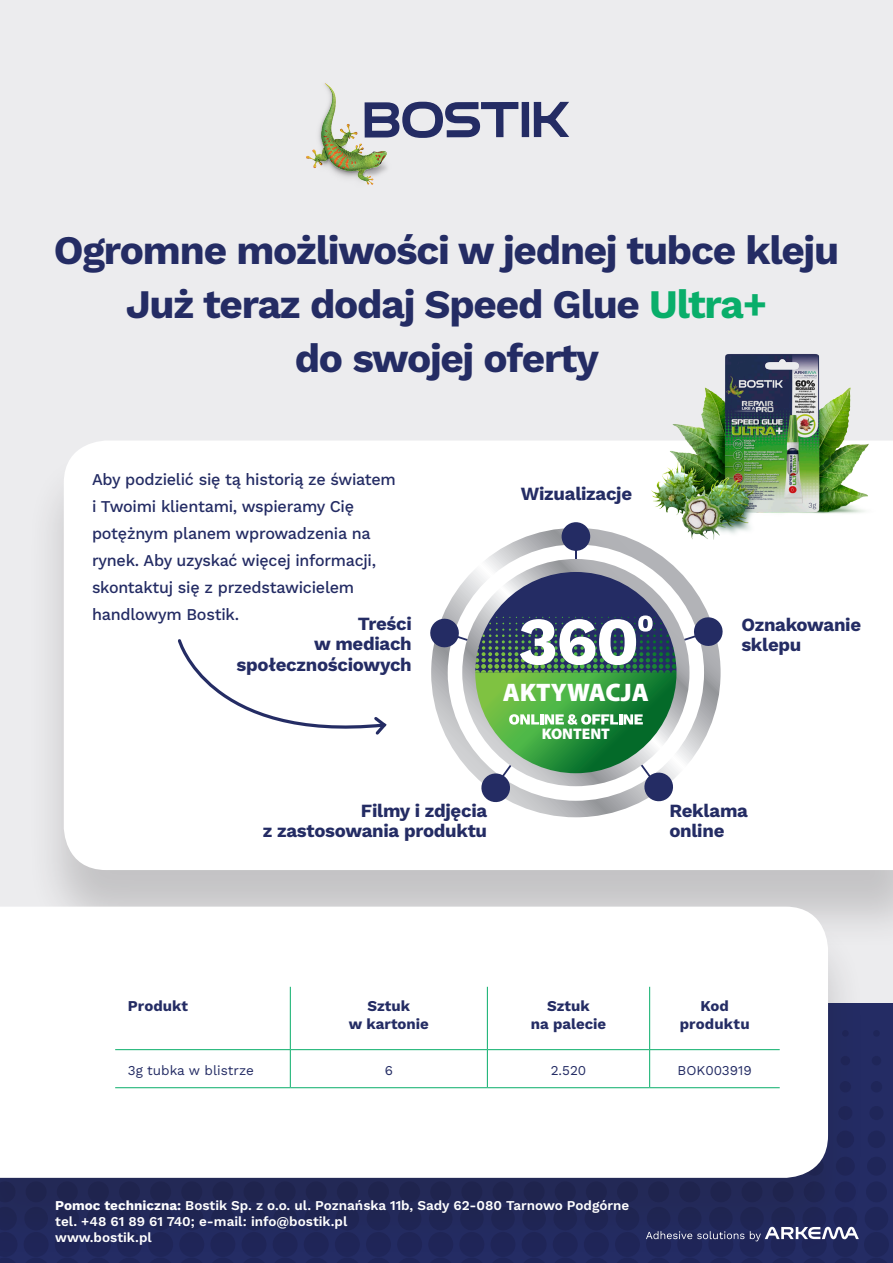
<style>
.page{position:relative;width:893px;height:1263px;background:#ececee}
.page>*{position:absolute;margin:0;border:0;box-sizing:border-box;transform-origin:0 0}
.t1{font:700 40.5px/54px "Work Sans";letter-spacing:-.03em;color:#242c64;text-align:center}
.t2{font:900 25.5px "Myriad Pro";color:#fff}
.t3{font:700 18.6px/20.2px "Work Sans";letter-spacing:-.015em;color:#242c64}
.t4{font:500 16.5px/27px "Work Sans";letter-spacing:-.015em;color:#242c64}
.t5{font:900 15.45px "Myriad Pro";color:#fff}
.t6{font:700 15px/18px "Work Sans";color:#242c64;text-align:center}
.t7{font:600 13.5px/16.2px "Work Sans";color:#fff}
.t8{font:13.5px "Work Sans";color:#242c64}
.s1{color:#09ae6a}
.s2{font-weight:700}
</style>
<div class="page">
<div style="left:873px;top:1030px;width:7px;height:7px;background:#1f2659;border-radius:50%"></div>
<div style="left:867px;top:1157px;width:19px;height:18px;background:#1f2659;border-radius:50%"></div>
<div style="left:868px;top:1130px;width:17px;height:18px;background:#1f2659;border-radius:50%"></div>
<div style="left:869px;top:1106px;width:14px;height:14px;background:#1f2659;border-radius:50%"></div>
<div style="left:871px;top:1081px;width:11px;height:11px;background:#1f2659;border-radius:50%"></div>
<div style="left:872px;top:1056px;width:9px;height:9px;background:#1f2659;border-radius:50%"></div>
<div style="left:26px;top:445px;width:867px;height:505px;background:#231f20;opacity:.2"></div>
<div style="left:64px;top:441px;width:829px;height:429px;background:#fff"></div>
<div style="left:0;top:911px;width:866px;height:347px;background:#231f20;opacity:.2"></div>
<div style="left:0;top:907px;width:828px;height:271px;background:#fff"></div>
<hr style="left:290px;top:987px;width:1px;height:62px;background:#09ae6a">
<hr style="left:487px;top:987px;width:1px;height:62px;background:#09ae6a">
<hr style="left:649px;top:987px;width:1px;height:62px;background:#09ae6a">
<hr style="left:115px;top:1049px;width:175px;height:1px;background:#09ae6a">
<hr style="left:290px;top:1049px;width:197px;height:1px;background:#09ae6a">
<hr style="left:290px;top:1050px;width:1px;height:37px;background:#09ae6a">
<hr style="left:487px;top:1049px;width:163px;height:1px;background:#09ae6a">
<hr style="left:487px;top:1050px;width:1px;height:37px;background:#09ae6a">
<hr style="left:650px;top:1049px;width:130px;height:1px;background:#09ae6a">
<hr style="left:649px;top:1050px;width:1px;height:37px;background:#09ae6a">
<hr style="left:115px;top:1087px;width:175px;height:1px;background:#09ae6a">
<hr style="left:290px;top:1087px;width:197px;height:1px;background:#09ae6a">
<hr style="left:487px;top:1087px;width:163px;height:1px;background:#09ae6a">
<hr style="left:650px;top:1087px;width:130px;height:1px;background:#09ae6a">
<svg style="left:431px;top:528px;width:290px;height:289px"></svg>
<svg style="left:496px;top:615px;width:157px;height:50px"></svg>
<div style="left:562px;top:522px;width:28px;height:29px;background:#242c64;border-radius:50%"></div>
<svg style="left:428px;top:617px;width:51px;height:32px"></svg>
<svg style="left:474px;top:673px;width:204px;height:131px"></svg>
<svg style="left:673px;top:616px;width:51px;height:32px"></svg>
<img style="left:587px;top:354px;width:306px;height:186px">
<svg style="left:0;top:1181px;width:890px;height:82px"></svg>
<img style="left:307px;top:83px;width:79px;height:102px">
<svg style="left:365px;top:102px;width:153px;height:36px"></svg>
<div style="left:522px;top:102px;width:7px;height:35px;background:#242c64"></div>
<svg style="left:534px;top:102px;width:35px;height:35px"></svg>
<div style="left:176px;top:637px;width:213px;height:106px;background:#fff"></div>
<p class="t1" style="left:54px;top:222px;width:787px">Ogromne możliwości w jednej tubce kleju</p>
<p class="t1" style="left:126px;top:276px;width:643px">Już teraz dodaj Speed Glue <span class="s1">Ultra+ </span>do swojej oferty</p>
<p class="t4" style="left:92px;top:465px;width:305px">Aby podzielić się tą historią ze światem i Twoimi klientami, wspieramy Cię potężnym planem wprowadzenia na rynek. Aby uzyskać więcej informacji, skontaktuj się z przedstawicielem handlowym Bostik.</p>
<p class="t3" style="left:237px;top:613px;width:177px;text-align:right">Treści<br>w mediach społecznościowych</p>
<p class="t3" style="left:521px;top:483px;width:113px">Wizualizacje</p>
<p class="t2" style="left:503px;top:676px;width:148px">AKTYWACJA</p>
<p class="t5" style="left:542px;top:723px;width:70px">KONTENT</p>
<p class="t3" style="left:741px;top:614px;width:121px">Oznakowanie sklepu</p>
<p class="t3" style="left:263px;top:800px;width:226px;text-align:right">Filmy i zdjęcia<br>z zastosowania produktu</p>
<p class="t3" style="left:669px;top:800px;width:80px">Reklama online</p>
<p class="t6" style="left:128px;top:996px;width:62px">Produkt</p>
<p class="t6" style="left:349px;top:996px;width:82px">Sztuk<br>w kartonie</p>
<p class="t6" style="left:531px;top:996px;width:77px">Sztuk<br>na palecie</p>
<p class="t6" style="left:700px;top:996px;width:30px">Kod</p>
<p class="t6" style="left:680px;top:1014px;width:71px">produktu</p>
<p class="t8" style="left:128px;top:1060px;width:127px">3g tubka w blistrze</p>
<p class="t8" style="left:385px;top:1060px;width:10px">6</p>
<p class="t8" style="left:551px;top:1060px;width:37px">2.520</p>
<p class="t8" style="left:678px;top:1060px;width:76px">BOK003919</p>
<p class="t7" style="left:55px;top:1196px;width:576px"><span class="s2">Pomoc techniczna:</span> Bostik Sp. z o.o. ul. Poznańska 11b, Sady 62-080 Tarnowo Podgórne tel. +48 61 89 61 740; e-mail: info@bostik.pl</p>
<p class="t7" style="left:55px;top:1229px;width:98px">www.bostik.pl</p>
</div>
